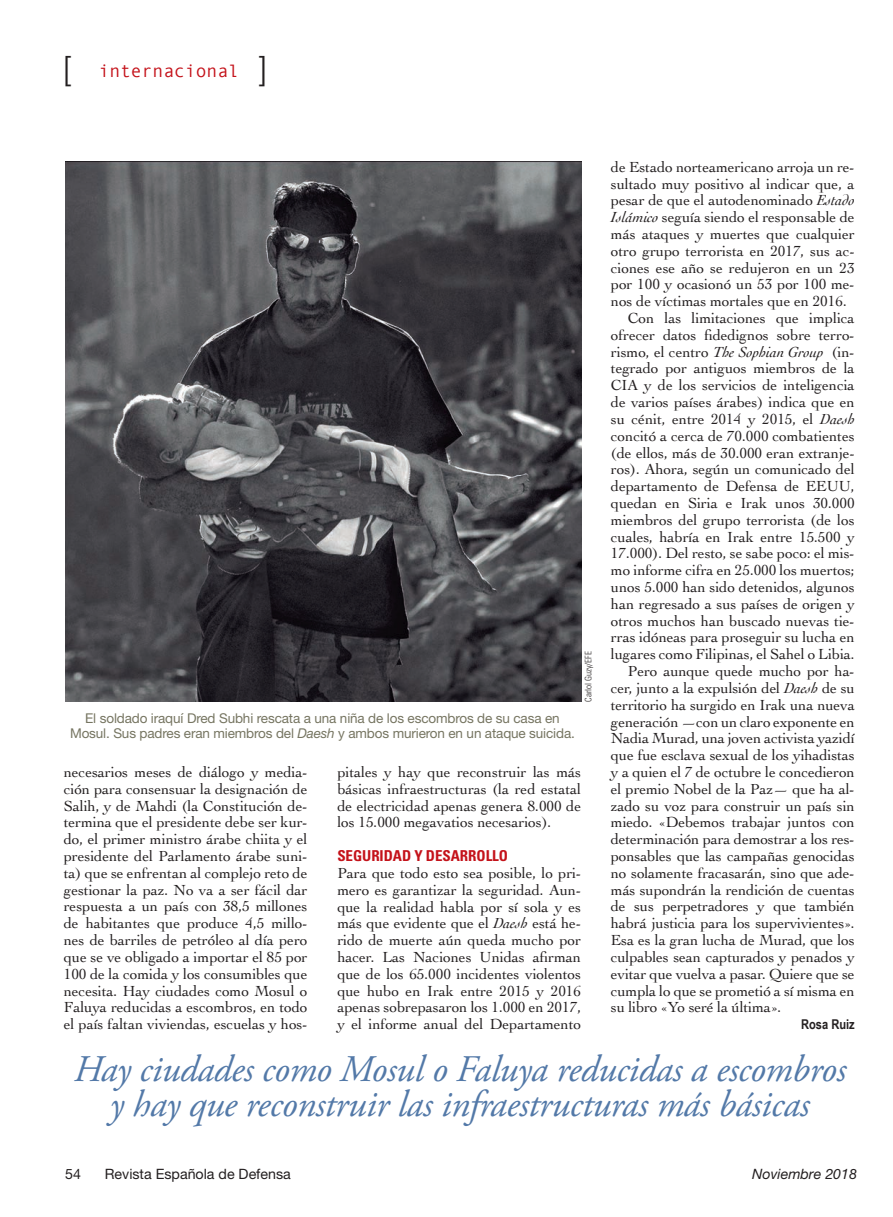
<style>
.page{position:relative;width:893px;height:1217px;background:#fff}
.page>*{position:absolute;margin:0;border:0;box-sizing:border-box;transform-origin:0 0}
.t1{font:italic 37.5px/34.5px "Adobe Garamond Pro";letter-spacing:-.01em;color:#5379a8;text-align:center}
.t2{font:300 33px "Helvetica Neue";color:#231f20}
.t3{font:18px "Monotypecom";color:#c4121a}
.t4{font:15.3px/16.8px "Cochin";letter-spacing:-.005em;color:#231f20;text-align:justify}
.t5{font:700 condensed 15px "Univers";letter-spacing:-.005em;color:#c4121a}
.t6{font:14.25px "Helvetica Neue";color:#231f20}
.t7{font:italic 14.25px "Helvetica Neue";color:#231f20}
.t8{font:13.5px/15.8px "Helvetica Neue";letter-spacing:-.01em;color:#767561;text-align:center}
.t9{font:700 13.5px "Arial Narrow";color:#231f20}
.t10{font:300 condensed 9px "Univers";letter-spacing:-.005em;color:#231f20}
.s1{font-family:"Helvetica Neue";font-weight:300;font-size:33px;color:#231f20}
.s2{font-style:italic}
</style>
<div class="page">
<img style="left:65px;top:162px;width:516px;height:539px">
<h2 class="t2" style="left:63px;top:48px;width:9px">[</h2>
<p class="t3" style="left:99px;top:60px;width:170px">internacional <span class="s1">]</span></p>
<p class="t4" style="left:611px;top:158px;width:245px">de Estado norteamericano arroja un re-</p>
<p class="t4" style="left:611px;top:174px;width:245px">sultado muy positivo al indicar que, a</p>
<p class="t4" style="left:611px;top:191px;width:245px">pesar de que el autodenominado <span class="s2">Estado</span></p>
<p class="t4" style="left:611px;top:208px;width:245px"><span class="s2">Islámico</span> seguía siendo el responsable de</p>
<p class="t4" style="left:611px;top:225px;width:245px">más ataques y muertes que cualquier</p>
<p class="t4" style="left:611px;top:242px;width:245px">otro grupo terrorista en 2017, sus ac-</p>
<p class="t4" style="left:611px;top:258px;width:245px">ciones ese año se redujeron en un 23</p>
<p class="t4" style="left:611px;top:275px;width:245px">por 100 y ocasionó un 53 por 100 me-</p>
<p class="t4" style="left:611px;top:292px;width:237px">nos de víctimas mortales que en 2016.</p>
<p class="t4" style="left:628px;top:309px;width:228px">Con las limitaciones que implica</p>
<p class="t4" style="left:611px;top:326px;width:245px">ofrecer datos fidedignos sobre terro-</p>
<p class="t4" style="left:611px;top:342px;width:245px">rismo, el centro <span class="s2">The Sophian Group</span> (in-</p>
<p class="t4" style="left:611px;top:359px;width:245px">tegrado por antiguos miembros de la</p>
<p class="t4" style="left:611px;top:376px;width:245px">CIA y de los servicios de inteligencia</p>
<p class="t4" style="left:611px;top:393px;width:245px">de varios países árabes) indica que en</p>
<p class="t4" style="left:611px;top:410px;width:245px">su cénit, entre 2014 y 2015, el <span class="s2">Daesh</span></p>
<p class="t4" style="left:611px;top:426px;width:245px">concitó a cerca de 70.000 combatientes</p>
<p class="t4" style="left:611px;top:443px;width:245px">(de ellos, más de 30.000 eran extranje-</p>
<p class="t4" style="left:611px;top:460px;width:245px">ros). Ahora, según un comunicado del</p>
<p class="t4" style="left:611px;top:477px;width:245px">departamento de Defensa de EEUU,</p>
<p class="t4" style="left:611px;top:494px;width:245px">quedan en Siria e Irak unos 30.000</p>
<p class="t4" style="left:611px;top:510px;width:245px">miembros del grupo terrorista (de los</p>
<p class="t4" style="left:611px;top:527px;width:245px">cuales, habría en Irak entre 15.500 y</p>
<p class="t4" style="left:611px;top:544px;width:245px">17.000). Del resto, se sabe poco: el mis-</p>
<p class="t4" style="left:611px;top:561px;width:245px">mo informe cifra en 25.000 los muertos;</p>
<p class="t4" style="left:611px;top:578px;width:245px">unos 5.000 han sido detenidos, algunos</p>
<p class="t4" style="left:611px;top:594px;width:245px">han regresado a sus países de origen y</p>
<p class="t4" style="left:611px;top:611px;width:245px">otros muchos han buscado nuevas tie-</p>
<p class="t4" style="left:611px;top:628px;width:245px">rras idóneas para proseguir su lucha en</p>
<p class="t4" style="left:611px;top:645px;width:245px">lugares como Filipinas, el Sahel o Libia.</p>
<p class="t4" style="left:628px;top:662px;width:228px">Pero aunque quede mucho por ha-</p>
<p class="t4" style="left:611px;top:678px;width:245px">cer, junto a la expulsión del <span class="s2">Daesh</span> de su</p>
<p class="t4" style="left:611px;top:695px;width:245px">territorio ha surgido en Irak una nueva</p>
<p class="t4" style="left:611px;top:712px;width:245px">generación —con un claro exponente en</p>
<p class="t4" style="left:611px;top:729px;width:245px">Nadia Murad, una joven activista yazidí</p>
<p class="t4" style="left:611px;top:746px;width:245px">que fue esclava sexual de los yihadistas</p>
<p class="t4" style="left:611px;top:762px;width:245px">y a quien el 7 de octubre le concedieron</p>
<p class="t4" style="left:611px;top:779px;width:245px">el premio Nobel de la Paz— que ha al-</p>
<p class="t4" style="left:611px;top:796px;width:245px">zado su voz para construir un país sin</p>
<p class="t4" style="left:611px;top:813px;width:245px">miedo. «Debemos trabajar juntos con</p>
<p class="t4" style="left:611px;top:830px;width:245px">determinación para demostrar a los res-</p>
<p class="t4" style="left:611px;top:846px;width:245px">ponsables que las campañas genocidas</p>
<p class="t4" style="left:611px;top:863px;width:245px">no solamente fracasarán, sino que ade-</p>
<p class="t4" style="left:611px;top:880px;width:245px">más supondrán la rendición de cuentas</p>
<p class="t4" style="left:611px;top:897px;width:245px">de sus perpetradores y que también</p>
<p class="t4" style="left:611px;top:914px;width:245px">habrá justicia para los supervivientes».</p>
<p class="t4" style="left:611px;top:930px;width:245px">Esa es la gran lucha de Murad, que los</p>
<p class="t4" style="left:611px;top:947px;width:245px">culpables sean capturados y penados y</p>
<p class="t4" style="left:611px;top:964px;width:245px">evitar que vuelva a pasar. Quiere que se</p>
<p class="t4" style="left:611px;top:981px;width:245px">cumpla lo que se prometió a sí misma en</p>
<p class="t4" style="left:611px;top:998px;width:172px">su libro «Yo seré la última».</p>
<p class="t9" style="left:801px;top:1013px;width:55px">Rosa Ruiz</p>
<h1 class="t1" style="left:74px;top:1052px;width:774px">Hay ciudades como Mosul o Faluya reducidas a escombros y hay que reconstruir las infraestructuras más básicas</h1>
<p class="t10" style="left:583px;top:701px;width:52px;rotate:-90deg">Carlol Guzy/EFE</p>
<p class="t8" style="left:70px;top:709px;width:506px">El soldado iraquí Dred Subhi rescata a una niña de los escombros de su casa en<br>Mosul. Sus padres eran miembros del <span class="s2">Daesh</span> y ambos murieron en un ataque suicida.</p>
<p class="t4" style="left:64px;top:762px;width:245px">necesarios meses de diálogo y media&shy;ción para consensuar la designación de Salih, y de Mahdi (la Constitución de&shy;termina que el presidente debe ser kur&shy;do, el primer ministro árabe chiita y el presidente del Parlamento árabe suni&shy;ta) que se enfrentan al complejo reto de gestionar la paz. No va a ser fácil dar respuesta a un país con 38,5 millones de habitantes que produce 4,5 millo&shy;nes de barriles de petróleo al día pero que se ve obligado a importar el 85 por 100 de la comida y los consumibles que necesita. Hay ciudades como Mosul o Faluya reducidas a escombros, en todo el país faltan viviendas, escuelas y hos-</p>
<p class="t4" style="left:337px;top:762px;width:245px">pitales y hay que reconstruir las más básicas infraestructuras (la red estatal de electricidad apenas genera 8.000 de los 15.000 megavatios necesarios).</p>
<p class="t5" style="left:337px;top:846px;width:172px">SEGURIDAD Y DESARROLLO</p>
<p class="t4" style="left:337px;top:863px;width:245px">Para que todo esto sea posible, lo pri&shy;mero es garantizar la seguridad. Aun&shy;que la realidad habla por sí sola y es más que evidente que el <span class="s2">Daesh</span> está he&shy;rido de muerte aún queda mucho por hacer. Las Naciones Unidas afirman que de los 65.000 incidentes violentos que hubo en Irak entre 2015 y 2016 apenas sobrepasaron los 1.000 en 2017, y el informe anual del Departamento</p>
<p class="t6" style="left:65px;top:1164px;width:17px">54</p>
<p class="t6" style="left:105px;top:1164px;width:188px">Revista Española de Defensa</p>
<p class="t7" style="left:752px;top:1164px;width:106px">Noviembre 2018</p>
</div>
